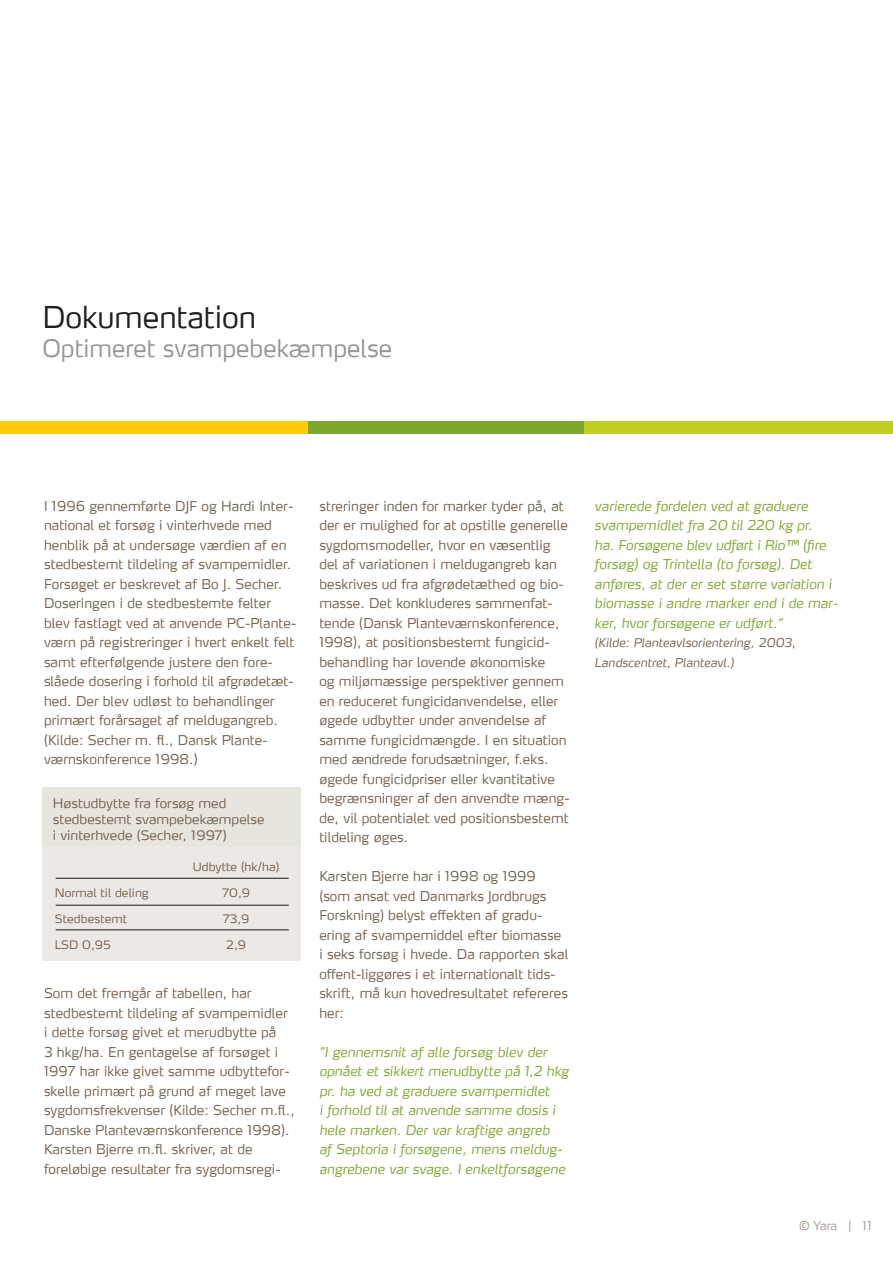
<style>
.page{position:relative;width:893px;height:1263px;background:#fff}
.page>*{position:absolute;margin:0;border:0;box-sizing:border-box;transform-origin:0 0}
.t1{font:300 30px "Yara Max LF";color:#231f20}
.t2{font:300 24px "Yara Max LF";color:#939598}
.t3{font:300 13.5px/19.5px "Yara Max LF";letter-spacing:.005em;color:#75614d}
.t4{font:italic 300 13.5px/19.5px "Yara Max LF";letter-spacing:.005em;color:#7da830}
.t5{font:300 13.05px "Yara Max LF";color:#75614d;scale:1.04 1}
.t6{font:italic 300 12px "Yara Max LF";letter-spacing:.005em;color:#75614d}
.t7{font:300 12px "Yara Max LF";letter-spacing:-.005em;color:#a79a8f}
.t8{font:300 11.55px "Yara Max LF";letter-spacing:.005em;color:#75614d;scale:1.04 1}
</style>
<div class="page">
<div style="left:0;top:421px;width:308px;height:13px;background:#feca0a"></div>
<div style="left:308px;top:421px;width:277px;height:13px;background:#7da830"></div>
<div style="left:585px;top:421px;width:308px;height:13px;background:#c1ce23"></div>
<div style="left:43px;top:787px;width:258px;height:61px;background:#e7e6de"></div>
<div style="left:43px;top:846px;width:258px;height:114px;background:#ece8e5"></div>
<hr style="left:56px;top:929px;width:233px;height:1px;background:#231f20">
<hr style="left:56px;top:905px;width:233px;height:1px;background:#231f20">
<hr style="left:56px;top:878px;width:233px;height:1px;background:#231f20">
<p class="t1" style="left:43px;top:298px;width:215px">Dokumentation</p>
<p class="t2" style="left:43px;top:333px;width:351px">Optimeret svampebekæmpelse</p>
<p class="t3" style="left:44px;top:496px;width:254px">I 1996 gennemførte DJF og Hardi Inter&shy;national et forsøg i vinterhvede med henblik på at undersøge værdien af en stedbestemt tildeling af svampemidler.<br>Forsøget er beskrevet af Bo J. Secher.<br>Doseringen i de stedbestemte felter blev fastlagt ved at anvende PC-Plante&shy;værn på registreringer i hvert enkelt felt samt efterfølgende justere den fore&shy;slåede dosering i forhold til afgrødetæt&shy;hed. Der blev udløst to behandlinger primært forårsaget af meldugangreb.</p>
<p class="t3" style="left:44px;top:730px;width:225px">(Kilde: Secher m. fl., Dansk Plante&shy;værnskonference 1998.)</p>
<p class="t5" style="left:53px;top:795px;width:168px">Høstudbytte fra forsøg med</p>
<p class="t5" style="left:53px;top:811px;width:205px">stedbestemt svampebekæmpelse</p>
<p class="t5" style="left:53px;top:827px;width:169px">i vinterhvede (Secher, 1997)</p>
<p class="t8" style="left:55px;top:885px;width:92px">Normal til deling</p>
<p class="t8" style="left:55px;top:911px;width:71px">Stedbestemt</p>
<p class="t8" style="left:55px;top:937px;width:55px">LSD 0,95</p>
<p class="t8" style="left:193px;top:859px;width:85px">Udbytte (hk/ha)</p>
<p class="t8" style="left:222px;top:885px;width:28px">70,9</p>
<p class="t8" style="left:223px;top:911px;width:27px">73,9</p>
<p class="t8" style="left:226px;top:937px;width:20px">2,9</p>
<p class="t3" style="left:44px;top:983px;width:252px">Som det fremgår af tabellen, har stedbestemt tildeling af svampemidler<br>i dette forsøg givet et merudbytte på<br>3 hkg/ha. En gentagelse af forsøget i 1997 har ikke givet samme udbyttefor&shy;skelle primært på grund af meget lave sygdomsfrekvenser (Kilde: Secher m.fl., Danske Planteværnskonference 1998).<br>Karsten Bjerre m.fl. skriver, at de foreløbige resultater fra sygdomsregi-</p>
<p class="t3" style="left:319px;top:496px;width:252px">streringer inden for marker tyder på, at der er mulighed for at opstille generelle sygdomsmodeller, hvor en væsentlig del af variationen i meldugangreb kan beskrives ud fra afgrødetæthed og bio&shy;masse. Det konkluderes sammenfat&shy;tende (Dansk Planteværnskonference, 1998), at positionsbestemt fungicid&shy;behandling har lovende økonomiske<br>og miljømæssige perspektiver gennem en reduceret fungicidanvendelse, eller øgede udbytter under anvendelse af samme fungicidmængde. I en situation med ændrede forudsætninger, f.eks. øgede fungicidpriser eller kvantitative begrænsninger af den anvendte mæng&shy;de, vil potentialet ved positionsbestemt tildeling øges.</p>
<p class="t3" style="left:319px;top:866px;width:251px">Karsten Bjerre har i 1998 og 1999 (som ansat ved Danmarks Jordbrugs Forskning) belyst effekten af gradu&shy;ering af svampemiddel efter biomasse<br>i seks forsøg i hvede. Da rapporten skal offent-liggøres i et internationalt tids&shy;skrift, må kun hovedresultatet refereres her:</p>
<p class="t4" style="left:319px;top:1042px;width:251px">”I gennemsnit af alle forsøg blev der opnået et sikkert merudbytte på 1,2 hkg pr. ha ved at graduere svampemidlet</p>
<p class="t4" style="left:319px;top:1100px;width:247px">i forhold til at anvende samme dosis i hele marken. Der var kraftige angreb af Septoria i forsøgene, mens meldug&shy;angrebene var svage. I enkeltforsøgene</p>
<p class="t4" style="left:595px;top:496px;width:245px">varierede fordelen ved at graduere svampemidlet fra 20 til 220 kg pr.<br>ha. Forsøgene blev udført i Rio™ (fire forsøg) og Trintella (to forsøg). Det anføres, at der er set større variation i biomasse i andre marker end i de mar&shy;ker, hvor forsøgene er udført.”</p>
<p class="t6" style="left:595px;top:635px;width:203px">(Kilde: Planteavlsorientering, 2003,</p>
<p class="t6" style="left:595px;top:655px;width:141px">Landscentret, Planteavl.)</p>
<p class="t7" style="left:799px;top:1218px;width:74px">© Yara | 11</p>
</div>
